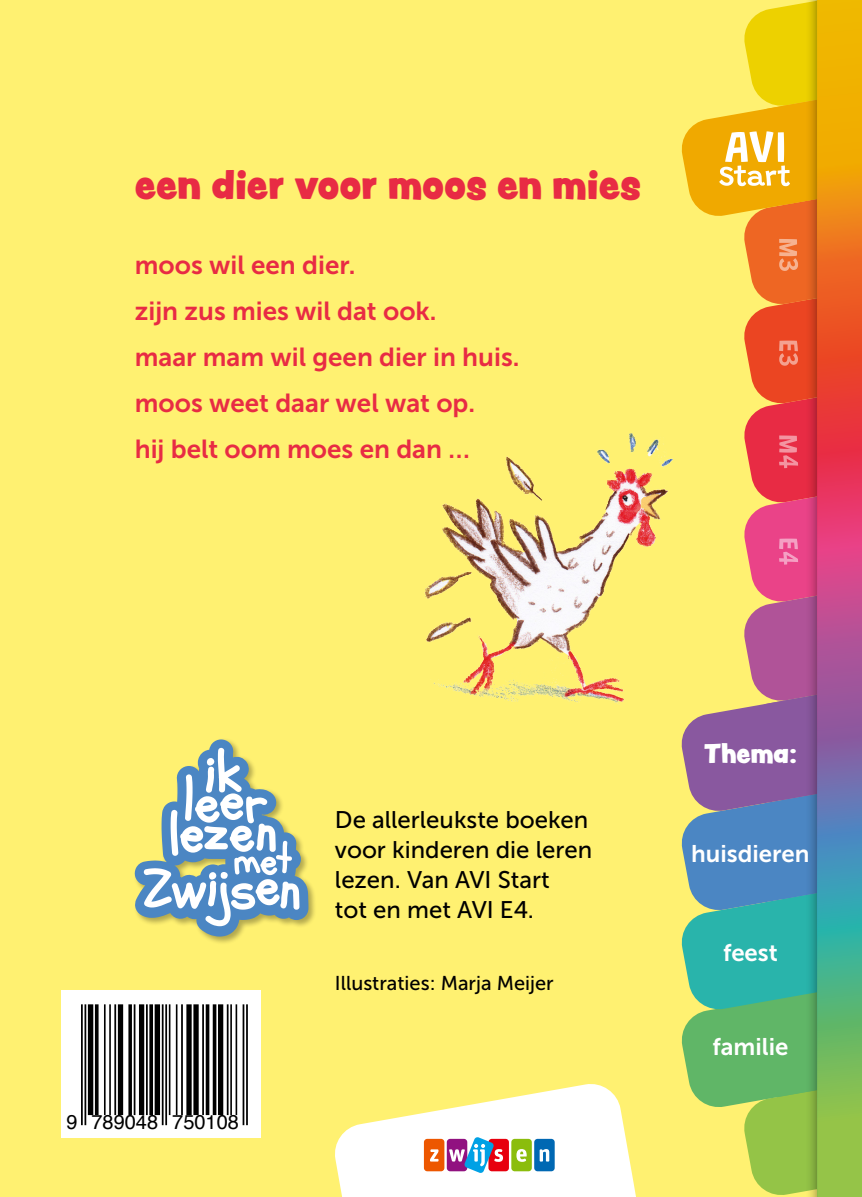
<style>
.page{position:relative;width:862px;height:1197px;background:#fff}
.page>*{position:absolute;margin:0;border:0;box-sizing:border-box;transform-origin:0 0}
.t1{font:36px "Peachy Keen JF";color:#e82b44}
.t2{font:26px/46px "Museo Sans 700";color:#e82b44}
.t3{font:24px/30px "Museo Sans 500";color:#000}
.t4{font:24px "Museo Sans 700";color:#fff}
.t5{font:24px "Peachy Keen JF";color:#fff}
.t6{font:20px "Museo Sans 500";color:#000}
.t7{font:20px "Helvetica";color:#000}
</style>
<div class="page">
<img style="left:353px;top:403px;width:326px;height:325px">
<svg style="left:81px;top:1004px;width:167px;height:122px"></svg>
<hr style="left:246px;top:1004px;width:2px;height:120px;background:#000">
<hr style="left:243px;top:1004px;width:1px;height:120px;background:#000">
<hr style="left:236px;top:1004px;width:1px;height:110px;background:#000">
<hr style="left:230px;top:1004px;width:2px;height:110px;background:#000">
<hr style="left:227px;top:1004px;width:1px;height:110px;background:#000">
<div style="left:218px;top:1004px;width:5px;height:110px;background:#000"></div>
<hr style="left:213px;top:1004px;width:3px;height:110px;background:#000">
<hr style="left:206px;top:1004px;width:3px;height:110px;background:#000">
<hr style="left:202px;top:1004px;width:2px;height:110px;background:#000">
<div style="left:193px;top:1004px;width:6px;height:110px;background:#000"></div>
<div style="left:186px;top:1004px;width:6px;height:110px;background:#000"></div>
<hr style="left:181px;top:1004px;width:2px;height:110px;background:#000">
<hr style="left:176px;top:1004px;width:1px;height:110px;background:#000">
<hr style="left:169px;top:1004px;width:1px;height:110px;background:#000">
<hr style="left:165px;top:1004px;width:2px;height:120px;background:#000">
<hr style="left:162px;top:1004px;width:2px;height:120px;background:#000">
<div style="left:155px;top:1004px;width:5px;height:110px;background:#000"></div>
<svg style="left:149px;top:1004px;width:4px;height:110px"></svg>
<hr style="left:146px;top:1004px;width:2px;height:110px;background:#000">
<div style="left:139px;top:1004px;width:5px;height:110px;background:#000"></div>
<hr style="left:134px;top:1004px;width:1px;height:110px;background:#000">
<svg style="left:128px;top:1004px;width:4px;height:110px"></svg>
<div style="left:118px;top:1004px;width:5px;height:110px;background:#000"></div>
<hr style="left:114px;top:1004px;width:2px;height:110px;background:#000">
<hr style="left:109px;top:1004px;width:2px;height:110px;background:#000">
<hr style="left:104px;top:1004px;width:2px;height:110px;background:#000">
<svg style="left:95px;top:1004px;width:4px;height:110px"></svg>
<div style="left:88px;top:1004px;width:5px;height:110px;background:#000"></div>
<hr style="left:84px;top:1004px;width:2px;height:120px;background:#000">
<hr style="left:81px;top:1004px;width:2px;height:120px;background:#000">
<div style="left:133px;top:737px;width:183px;height:207px;background:#000;opacity:.3"></div>
<svg style="left:134px;top:739px;width:174px;height:197px"></svg>
<svg style="left:332px;top:1081px;width:321px;height:115px"></svg>
<svg style="left:679px;top:0;width:183px;height:1197px;background:#bba168"></svg>
<p class="t1" style="left:135px;top:157px;width:508px">een dier voor moos en mies</p>
<p class="t2" style="left:135px;top:242px;width:386px">moos wil een dier.<br>zijn zus mies wil dat ook.<br>maar mam wil geen dier in huis. moos weet daar wel wat op.<br>hij belt oom moes en dan …</p>
<p class="t7" style="left:67px;top:1106px;width:174px">9 789048 750108</p>
<p class="t3" style="left:335px;top:804px;width:259px">De allerleukste boeken voor kinderen die leren lezen. Van AVI Start<br>tot en met AVI E4.</p>
<p class="t6" style="left:335px;top:972px;width:220px">Illustraties: Marja Meijer</p>
<p class="t5" style="left:704px;top:735px;width:95px">Thema:</p>
<p class="t4" style="left:691px;top:839px;width:120px">huisdieren</p>
<p class="t4" style="left:723px;top:938px;width:56px">feest</p>
<p class="t4" style="left:712px;top:1033px;width:77px">familie</p>
</div>
